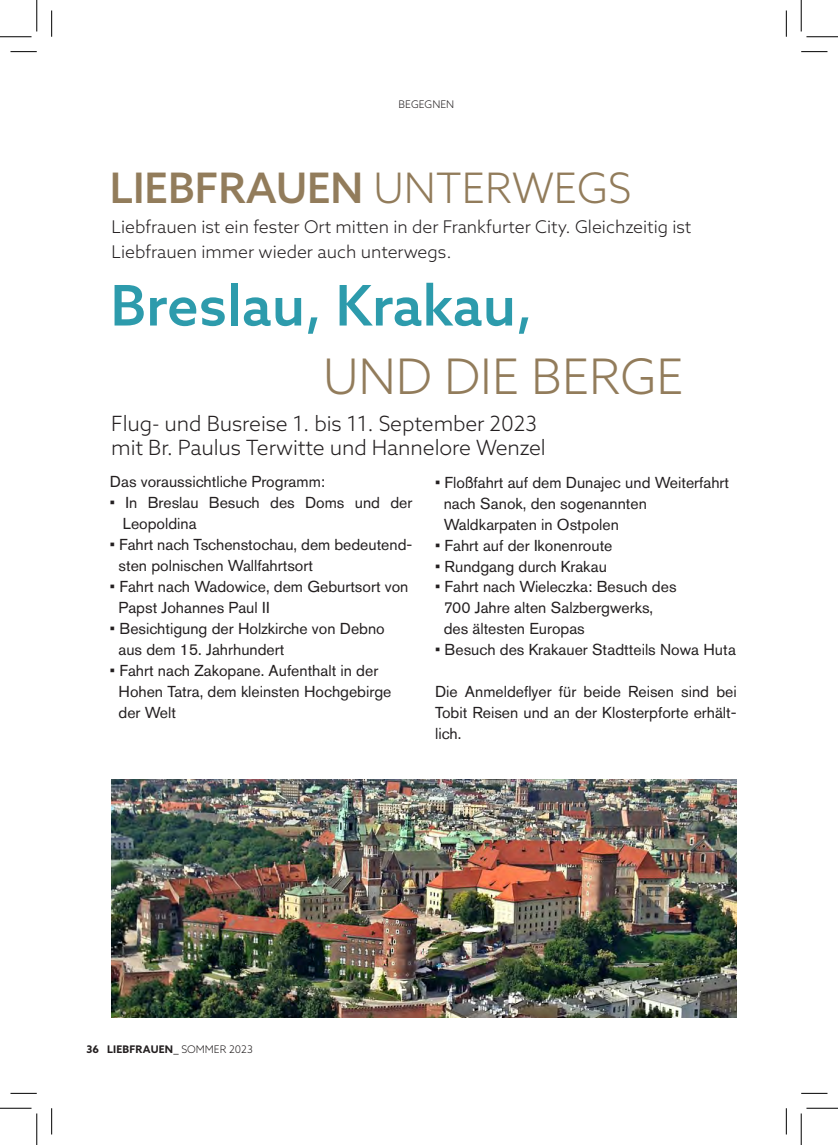
<style>
.page{position:relative;width:838px;height:1145px;background:#fff}
.page>*{position:absolute;margin:0;border:0;box-sizing:border-box;transform-origin:0 0}
.t1{font:500 56px "Azo Sans";color:#2d9bac}
.t2{font:300 49px "Azo Sans";color:#927c5b}
.t3{font:500 42px "Azo Sans";color:#927c5b}
.t4{font:300 21px/24.5px "Azo Sans";letter-spacing:-.005em;color:#231f20}
.t5{font:300 17.5px/24.5px "Azo Sans";color:#231f20}
.t6{font:15.75px/21px "Akzidenz Grotesk Std";color:#231f20}
.t7{font:700 10.5px "Azo Sans";letter-spacing:.02em;color:#231f20}
.t8{font:300 10.5px "Azo Sans";color:#231f20}
.s1{font-weight:300}
</style>
<div class="page">
<img style="left:111px;top:779px;width:625px;height:238px">
<svg style="left:10px;top:51px;width:27px;height:1px"></svg>
<svg style="left:801px;top:51px;width:26px;height:1px"></svg>
<svg style="left:10px;top:1093px;width:27px;height:1px"></svg>
<svg style="left:801px;top:1093px;width:26px;height:1px"></svg>
<svg style="left:51px;top:10px;width:1px;height:27px"></svg>
<svg style="left:51px;top:1108px;width:1px;height:26px"></svg>
<svg style="left:786px;top:10px;width:1px;height:27px"></svg>
<svg style="left:786px;top:1108px;width:1px;height:26px"></svg>
<hr style="left:0;top:36px;width:32px;height:1px;background:#000">
<hr style="left:806px;top:36px;width:31px;height:1px;background:#000">
<hr style="left:0;top:1108px;width:32px;height:1px;background:#000">
<hr style="left:806px;top:1108px;width:31px;height:1px;background:#000">
<hr style="left:36px;top:0;width:1px;height:31px;background:#000">
<hr style="left:36px;top:1113px;width:1px;height:32px;background:#000">
<hr style="left:800px;top:0;width:1px;height:31px;background:#000">
<hr style="left:800px;top:1113px;width:1px;height:32px;background:#000">
<p class="t8" style="left:398px;top:97px;width:57px">BEGEGNEN</p>
<h3 class="t3" style="left:110px;top:160px;width:523px">LIEBFRAUEN <span class="s1">UNTERWEGS</span></h3>
<p class="t5" style="left:112px;top:214px;width:581px">Liebfrauen ist ein fester Ort mitten in der Frankfurter City. Gleichzeitig ist<br>Liebfrauen immer wieder auch unterwegs.</p>
<h1 class="t1" style="left:110px;top:269px;width:424px">Breslau, Krakau,</h1>
<h2 class="t2" style="left:323px;top:345px;width:362px">UND DIE BERGE</h2>
<h3 class="t4" style="left:111px;top:411px;width:436px">Flug- und Busreise 1. bis 11. September 2023 mit Br. Paulus Terwitte und Hannelore Wenzel</h3>
<p class="t6" style="left:110px;top:471px;width:216px">Das voraussichtliche Programm:</p>
<p class="t6" style="left:123px;top:492px;width:291px;text-indent:-13px">• In Breslau Besuch des Doms und der<br>Leopoldina</p>
<p class="t6" style="left:118px;top:534px;width:295px;text-indent:-9px">• Fahrt nach Tschenstochau, dem bedeutend&shy;sten polnischen Wallfahrtsort</p>
<p class="t6" style="left:118px;top:576px;width:291px;text-indent:-9px">• Fahrt nach Wadowice, dem Geburtsort von<br>Papst Johannes Paul II</p>
<p class="t6" style="left:118px;top:618px;width:268px;text-indent:-9px">• Besichtigung der Holzkirche von Debno aus dem 15. Jahrhundert</p>
<p class="t6" style="left:118px;top:660px;width:274px;text-indent:-9px">• Fahrt nach Zakopane. Aufenthalt in der<br>Hohen Tatra, dem kleinsten Hochgebirge der Welt</p>
<p class="t6" style="left:443px;top:471px;width:287px;text-indent:-9px">• Floßfahrt auf dem Dunajec und Weiterfahrt nach Sanok, den sogenannten<br>Waldkarpaten in Ostpolen</p>
<p class="t6" style="left:435px;top:534px;width:179px">• Fahrt auf der Ikonenroute</p>
<p class="t6" style="left:435px;top:555px;width:173px">• Rundgang durch Krakau</p>
<p class="t6" style="left:443px;top:576px;width:234px;text-indent:-9px">• Fahrt nach Wieleczka: Besuch des<br>700 Jahre alten Salzbergwerks, des ältesten Europas</p>
<p class="t6" style="left:435px;top:639px;width:302px">• Besuch des Krakauer Stadtteils Nowa Huta</p>
<p class="t6" style="left:435px;top:681px;width:303px;text-align:justify">Die Anmeldeflyer für beide Reisen sind bei Tobit Reisen und an der Klosterpforte erhält&shy;lich.</p>
<p class="t7" style="left:87px;top:1042px;width:168px">36 LIEBFRAUEN_ <span class="s1">SOMMER 2023</span></p>
</div>
